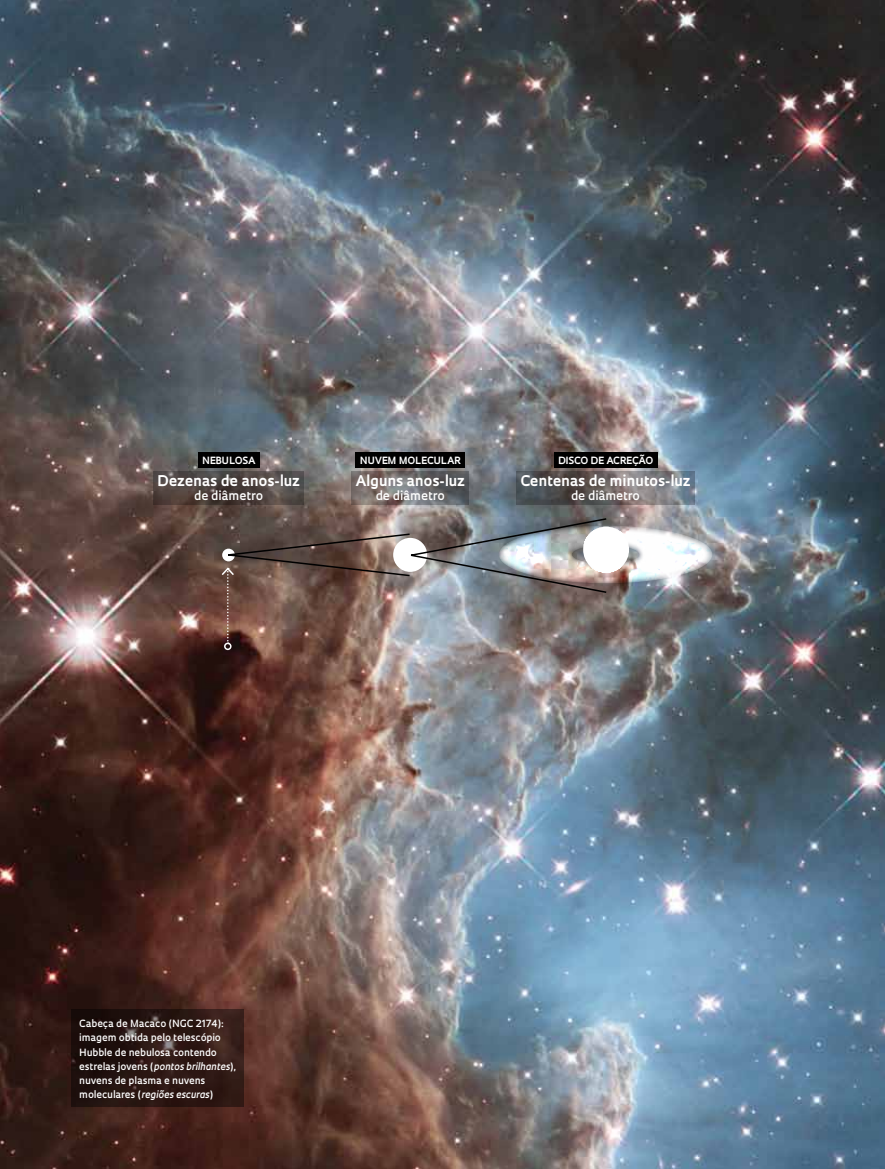
<style>
.page{position:relative;width:885px;height:1169px;background:#fff}
.page>*{position:absolute;margin:0;border:0;box-sizing:border-box;transform-origin:0 0}
.t1{font:700 14.4px "Oculum";color:#fff}
.t2{font:600 12px "Oculum";color:#fff}
.t3{font:600 9.75px/14.1px "Oculum";color:#fff}
.t4{font:700 9.75px "Oculum";letter-spacing:.005em;color:#fff}
.s1{font-style:italic}
</style>
<div class="page">
<img style="left:0;top:0;width:885px;height:1168px">
<svg style="left:153px;top:471px;width:151px;height:33px;background:#4f4542"></svg>
<div style="left:224px;top:642px;width:8px;height:8px;border:2px solid #fff;border-radius:50%"></div>
<svg style="left:516px;top:471px;width:179px;height:33px;background:#696769"></svg>
<svg style="left:351px;top:471px;width:118px;height:33px;background:#6f6b6b"></svg>
<div style="left:554px;top:452px;width:103px;height:16px;background:#000"></div>
<div style="left:355px;top:452px;width:110px;height:16px;background:#000"></div>
<div style="left:198px;top:452px;width:61px;height:16px;background:#000"></div>
<img style="left:215px;top:517px;width:497px;height:127px">
<svg style="left:71px;top:1009px;width:172px;height:97px;background:#2a1613"></svg>
<svg style="left:803px;top:1126px;width:6px;height:7px"></svg>
<p class="t4" style="left:202px;top:453px;width:55px">nebu losa</p>
<p class="t4" style="left:360px;top:453px;width:102px">nuvem molecu lar</p>
<p class="t4" style="left:558px;top:453px;width:97px">Disco d e acreção</p>
<h1 class="t1" style="left:157px;top:471px;width:144px">Dezenas de anos-luz</h1>
<p class="t2" style="left:194px;top:487px;width:70px">de diâmetro</p>
<h1 class="t1" style="left:356px;top:471px;width:111px">Alguns anos-luz</h1>
<p class="t2" style="left:376px;top:487px;width:70px">de diâmetro</p>
<h1 class="t1" style="left:520px;top:471px;width:172px">Centenas de minutos-luz</h1>
<p class="t2" style="left:571px;top:487px;width:70px">de diâmetro</p>
<p class="t3" style="left:79px;top:1016px;width:158px">Cabeça de Macaco (NGC 2174): imagem obtida pelo telescópio<br>Hubble de nebulosa contendo estrelas jovens (<span class="s1">pontos brilhantes</span>), nuvens de plasma e nuvens moleculares (<span class="s1">regiões escuras</span>)</p>
</div>
